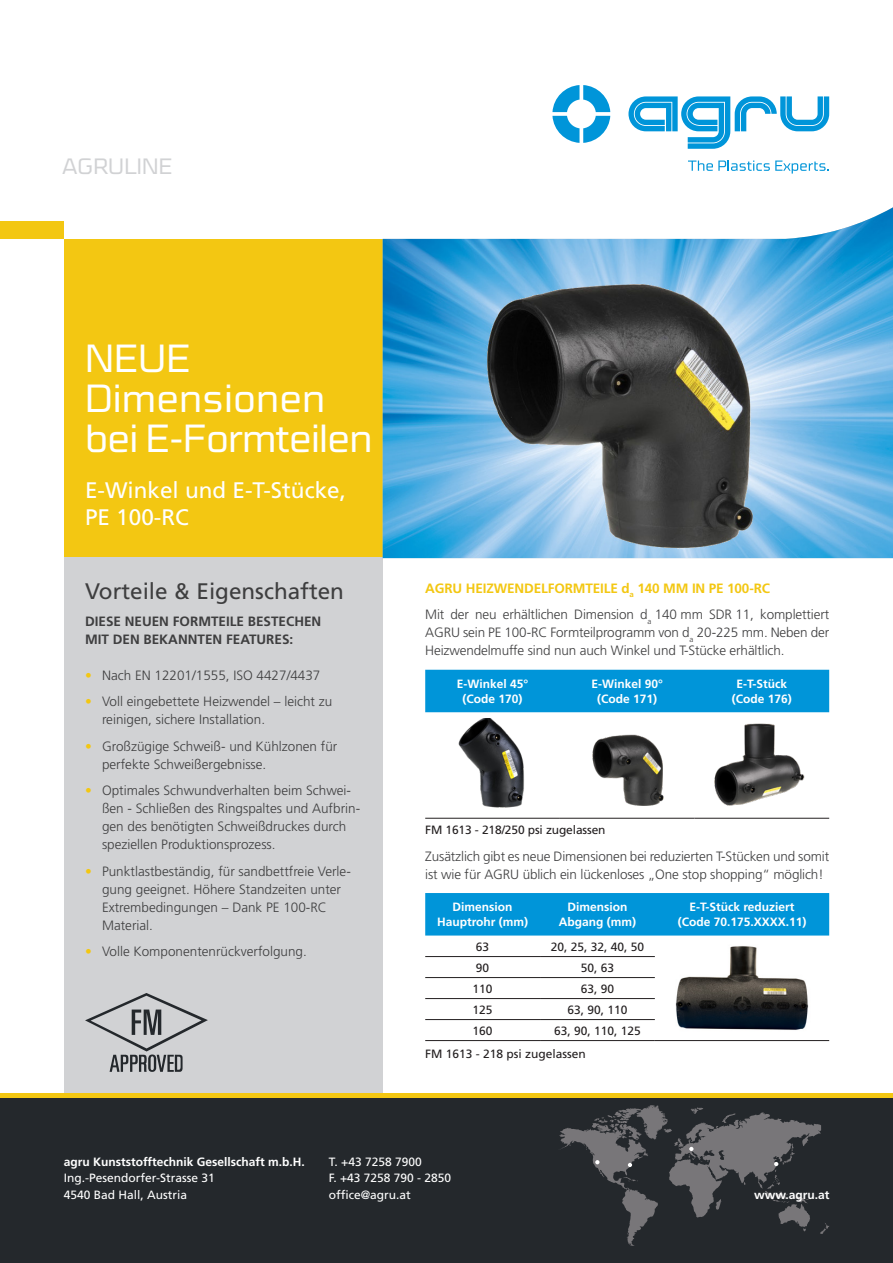
<style>
.page{position:relative;width:893px;height:1263px;background:#fff}
.page>*{position:absolute;margin:0;border:0;box-sizing:border-box;transform-origin:0 0}
.t1{font:300 39.75px/39.8px "Cube Pro";color:#fff}
.t2{font:22.5px/27px "Frutiger LT Std";color:#fff}
.t3{font:22.5px "Frutiger LT Std";color:#3e3e3f}
.t4{font:300 22.5px "Cube Pro";letter-spacing:.01em;color:#d1d2d4}
.t5{font:300 13.5px/18px "Frutiger LT Std";color:#3e3e3f}
.t6{font:700 13.5px/18px "Frutiger LT Std";color:#3e3e3f}
.t7{font:700 12px/15px "Frutiger LT Std";color:#fff;text-align:center}
.t8{font:12px/23.1px "Frutiger LT Std";color:#231f20}
.t9{font:12px/16.5px "Frutiger LT Std";color:#fff}
.s1{color:#f3c712}
.s2{font-weight:700;color:#f3c712}
</style>
<div class="page">
<div style="left:0;top:1097px;width:893px;height:166px;background:#24282c"></div>
<div style="left:64px;top:239px;width:319px;height:319px;background:#f3c712"></div>
<div style="left:0;top:221px;width:64px;height:18px;background:#f3c712"></div>
<div style="left:64px;top:557px;width:319px;height:536px;background:#d1d2d4"></div>
<hr style="left:0;top:1093px;width:893px;height:4px;background:#f3c712">
<img style="left:383px;top:207px;width:510px;height:351px">
<svg style="left:552px;top:85px;width:58px;height:58px"></svg>
<svg style="left:628px;top:96px;width:201px;height:53px"></svg>
<svg style="left:688px;top:161px;width:141px;height:13px"></svg>
<svg style="left:559px;top:1105px;width:270px;height:141px"></svg>
<div style="left:425px;top:670px;width:404px;height:42px;background:#0095d9"></div>
<hr style="left:425px;top:818px;width:135px;height:1px;background:#231f20">
<hr style="left:560px;top:818px;width:134px;height:1px;background:#231f20">
<hr style="left:694px;top:818px;width:135px;height:1px;background:#231f20">
<img style="left:458px;top:718px;width:66px;height:90px">
<img style="left:592px;top:734px;width:72px;height:72px">
<img style="left:714px;top:723px;width:91px;height:83px">
<div style="left:425px;top:893px;width:404px;height:42px;background:#0095d9"></div>
<hr style="left:425px;top:956px;width:115px;height:1px;background:#231f20">
<hr style="left:540px;top:956px;width:115px;height:1px;background:#231f20">
<hr style="left:425px;top:977px;width:115px;height:1px;background:#231f20">
<hr style="left:540px;top:977px;width:115px;height:1px;background:#231f20">
<hr style="left:425px;top:998px;width:115px;height:1px;background:#231f20">
<hr style="left:540px;top:998px;width:115px;height:1px;background:#231f20">
<hr style="left:425px;top:1019px;width:115px;height:1px;background:#231f20">
<hr style="left:540px;top:1019px;width:115px;height:1px;background:#231f20">
<hr style="left:655px;top:1040px;width:174px;height:1px;background:#231f20">
<hr style="left:425px;top:1040px;width:115px;height:1px;background:#231f20">
<hr style="left:540px;top:1040px;width:115px;height:1px;background:#231f20">
<img style="left:675px;top:946px;width:134px;height:84px">
<svg style="left:85px;top:993px;width:123px;height:79px"></svg>
<h2 class="t4" style="left:62px;top:153px;width:112px">AGRULINE</h2>
<h1 class="t1" style="left:85px;top:338px;width:289px">NEUE<br>Dimensionen bei E-Formteilen</h1>
<h2 class="t2" style="left:85px;top:477px;width:262px">E-Winkel und E-T-Stücke,<br>PE 100-RC</h2>
<h2 class="t3" style="left:85px;top:578px;width:260px">Vorteile &amp; Eigenschaften</h2>
<p class="t6" style="left:85px;top:612px;width:238px">DIESE NEUEN FORMTEILE BESTECHEN<br>MIT DEN BEKANNTEN FEATURES:</p>
<p class="t5" style="left:85px;top:666px;width:237px"><span class="s1">•</span> Nach EN 12201/1555, ISO 4427/4437</p>
<p class="t5" style="left:102px;top:693px;width:232px;text-indent:-17px"><span class="s1">•</span> Voll eingebettete Heizwendel – leicht zu reinigen, sichere Installation.</p>
<p class="t5" style="left:102px;top:737px;width:237px;text-indent:-17px"><span class="s1">•</span> Großzügige Schweiß- und Kühlzonen für perfekte Schweißergebnisse.</p>
<p class="t5" style="left:102px;top:782px;width:260px;text-indent:-17px"><span class="s1">•</span> Optimales Schwundverhalten beim Schwei&shy;ßen - Schließen des Ringspaltes und Aufbrin&shy;gen des benötigten Schweißdruckes durch speziellen Produktionsprozess.</p>
<p class="t5" style="left:102px;top:862px;width:250px;text-indent:-17px"><span class="s1">•</span> Punktlastbeständig, für sandbettfreie Verle&shy;gung geeignet. Höhere Standzeiten unter Extrembedingungen – Dank PE 100-RC Material.</p>
<p class="t5" style="left:85px;top:943px;width:223px"><span class="s1">•</span> Volle Komponentenrückverfolgung.</p>
<p class="t5" style="left:425px;top:575px;width:405px;line-height:26.5px"><span class="s2">AGRU HEIZWENDELFORMTEILE d</span><sub>a</sub> <span class="s2">140 MM IN PE 100-RC<br></span>Mit der neu erhältlichen Dimension d<sub>a</sub> 140 mm SDR 11, komplettiert</p>
<p class="t5" style="left:425px;top:624px;width:405px">AGRU sein PE 100-RC Formteilprogramm von d<sub>a</sub> 20-225 mm. Neben der<br>Heizwendelmuffe sind nun auch Winkel und T-Stücke erhältlich.</p>
<p class="t7" style="left:457px;top:676px;width:73px">E-Winkel 45° (Code 170)</p>
<p class="t7" style="left:591px;top:676px;width:73px">E-Winkel 90° (Code 171)</p>
<p class="t7" style="left:732px;top:676px;width:62px">E-T-Stück (Code 176)</p>
<p class="t8" style="left:425px;top:818px;width:182px">FM 1613 - 218/250 psi zugelassen</p>
<p class="t5" style="left:425px;top:847px;width:405px">Zusätzlich gibt es neue Dimensionen bei reduzierten T-Stücken und somit ist wie für AGRU üblich ein lückenloses „One stop shopping“ möglich!</p>
<p class="t7" style="left:437px;top:900px;width:93px">Dimension<br>Hauptrohr (mm)</p>
<p class="t7" style="left:559px;top:900px;width:79px">Dimension<br>Abgang (mm)</p>
<p class="t7" style="left:678px;top:900px;width:130px">E-T-Stück reduziert (Code 70.175.XXXX.11)</p>
<p class="t8" style="left:476px;top:935px;width:15px">63</p>
<p class="t8" style="left:551px;top:935px;width:95px">20, 25, 32, 40, 50</p>
<p class="t8" style="left:476px;top:956px;width:15px">90</p>
<p class="t8" style="left:581px;top:956px;width:35px">50, 63</p>
<p class="t8" style="left:473px;top:977px;width:22px">110</p>
<p class="t8" style="left:581px;top:977px;width:35px">63, 90</p>
<p class="t8" style="left:473px;top:998px;width:22px">125</p>
<p class="t8" style="left:567px;top:998px;width:62px">63, 90, 110</p>
<p class="t8" style="left:473px;top:1019px;width:22px">160</p>
<p class="t8" style="left:425px;top:1019px;width:217px;text-indent:129px">63, 90, 110, 125<br>FM 1613 - 218 psi zugelassen</p>
<p class="t7" style="left:64px;top:1154px;width:243px">agru Kunststofftechnik Gesellschaft m.b.H.</p>
<p class="t9" style="left:64px;top:1169px;width:153px">Ing.-Pesendorfer-Strasse 31<br>4540 Bad Hall, Austria</p>
<p class="t9" style="left:329px;top:1153px;width:124px">T. +43 7258 7900<br>F. +43 7258 790 - 2850 office@agru.at</p>
<p class="t7" style="left:754px;top:1187px;width:77px">www.agru.at</p>
</div>
